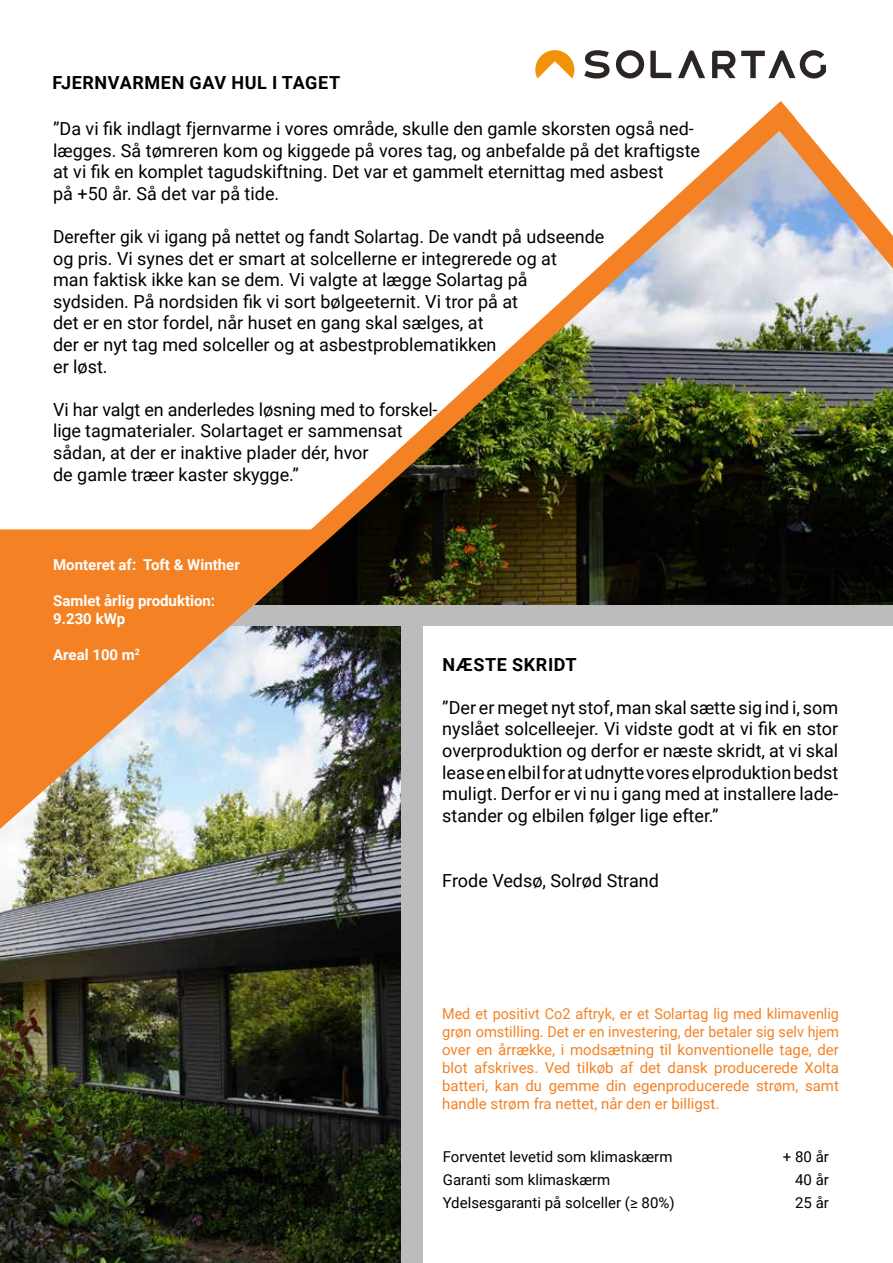
<style>
.page{position:relative;width:893px;height:1263px;background:#fff}
.page>*{position:absolute;margin:0;border:0;box-sizing:border-box;transform-origin:0 0}
.t1{font:18px/21.6px "Roboto";color:#000}
.t2{font:700 18px "Roboto";letter-spacing:.035em;color:#000}
.t3{font:15px/18px "Roboto";color:#f48224;text-align:justify;scale:.96 1}
.t4{font:15px "Roboto";color:#000}
.t5{font:700 15px/18px "Roboto";color:#fff}
</style>
<div class="page">
<img style="left:0;top:625px;width:402px;height:638px">
<img style="left:339px;top:269px;width:554px;height:336px">
<div style="left:0;top:605px;width:893px;height:20px;background:#bcbcbc"></div>
<svg style="left:584px;top:50px;width:26px;height:29px"></svg>
<svg style="left:616px;top:50px;width:28px;height:28px"></svg>
<svg style="left:650px;top:51px;width:21px;height:27px"></svg>
<svg style="left:678px;top:50px;width:27px;height:28px"></svg>
<svg style="left:712px;top:50px;width:114px;height:28px"></svg>
<svg style="left:535px;top:50px;width:39px;height:29px"></svg>
<div style="left:402px;top:623px;width:21px;height:640px;background:#bcbcbc"></div>
<img style="left:311px;top:112px;width:484px;height:424px">
<svg style="left:768px;top:101px;width:125px;height:168px"></svg>
<img style="left:0;top:529px;width:339px;height:300px">
<p class="t2" style="left:52px;top:70px;width:289px">FJERNVARMEN GAV HUL I TAGET</p>
<p class="t1" style="left:53px;top:117px;width:648px">”Da vi fik indlagt fjernvarme i vores område, skulle den gamle skorsten også ned&shy;lægges. Så tømreren kom og kiggede på vores tag, og anbefalde på det kraftigste at vi fik en komplet tagudskiftning. Det var et gammelt eternittag med asbest<br>på +50 år. Så det var på tide.</p>
<p class="t1" style="left:53px;top:225px;width:553px">Derefter gik vi igang på nettet og fandt Solartag. De vandt på udseende og pris. Vi synes det er smart at solcellerne er integrerede og at<br>man faktisk ikke kan se dem. Vi valgte at lægge Solartag på sydsiden. På nordsiden fik vi sort bølgeeternit. Vi tror på at<br>det er en stor fordel, når huset en gang skal sælges, at<br>der er nyt tag med solceller og at asbestproblematikken<br>er løst.</p>
<p class="t1" style="left:53px;top:398px;width:386px">Vi har valgt en anderledes løsning med to forskel&shy;lige tagmaterialer. Solartaget er sammensat sådan, at der er inaktive plader dér, hvor<br>de gamle træer kaster skygge.”</p>
<p class="t5" style="left:53px;top:555px;width:188px">Monteret af: Toft &amp; Winther</p>
<p class="t5" style="left:53px;top:591px;width:164px">Samlet årlig produktion:<br>9.230 kWp</p>
<p class="t5" style="left:53px;top:645px;width:88px">Areal 100 m<sup>2</sup></p>
<p class="t2" style="left:443px;top:651px;width:136px">NÆSTE SKRIDT</p>
<p class="t1" style="left:442px;top:696px;width:398px;text-align:justify">”Der er meget nyt stof, man skal sætte sig ind i, som nyslået solcelleejer. Vi vidste godt at vi fik en stor overproduktion og derfor er næste skridt, at vi skal lease en elbil for at udnytte vores elproduktion bedst muligt. Derfor er vi nu i gang med at installere lade&shy;stander og elbilen følger lige efter.”</p>
<p class="t1" style="left:442px;top:869px;width:218px">Frode Vedsø, Solrød Strand</p>
<p class="t3" style="left:442px;top:1004px;width:415px">Med et positivt Co2 aftryk, er et Solartag lig med klimavenlig grøn omstilling. Det er en investering, der betaler sig selv hjem over en årrække, i modsætning til konventionelle tage, der blot afskrives. Ved tilkøb af det dansk producerede Xolta batteri, kan du gemme din egenproducerede strøm, samt handle strøm fra nettet, når den er billigst.</p>
<p class="t4" style="left:443px;top:1146px;width:231px">Forventet levetid som klimaskærm</p>
<p class="t4" style="left:783px;top:1146px;width:48px">+ 80 år</p>
<p class="t4" style="left:443px;top:1169px;width:169px">Garanti som klimaskærm</p>
<p class="t4" style="left:795px;top:1169px;width:35px">40 år</p>
<p class="t4" style="left:443px;top:1192px;width:233px">Ydelsesgaranti på solceller (≥ 80%)</p>
<p class="t4" style="left:795px;top:1192px;width:35px">25 år</p>
</div>
